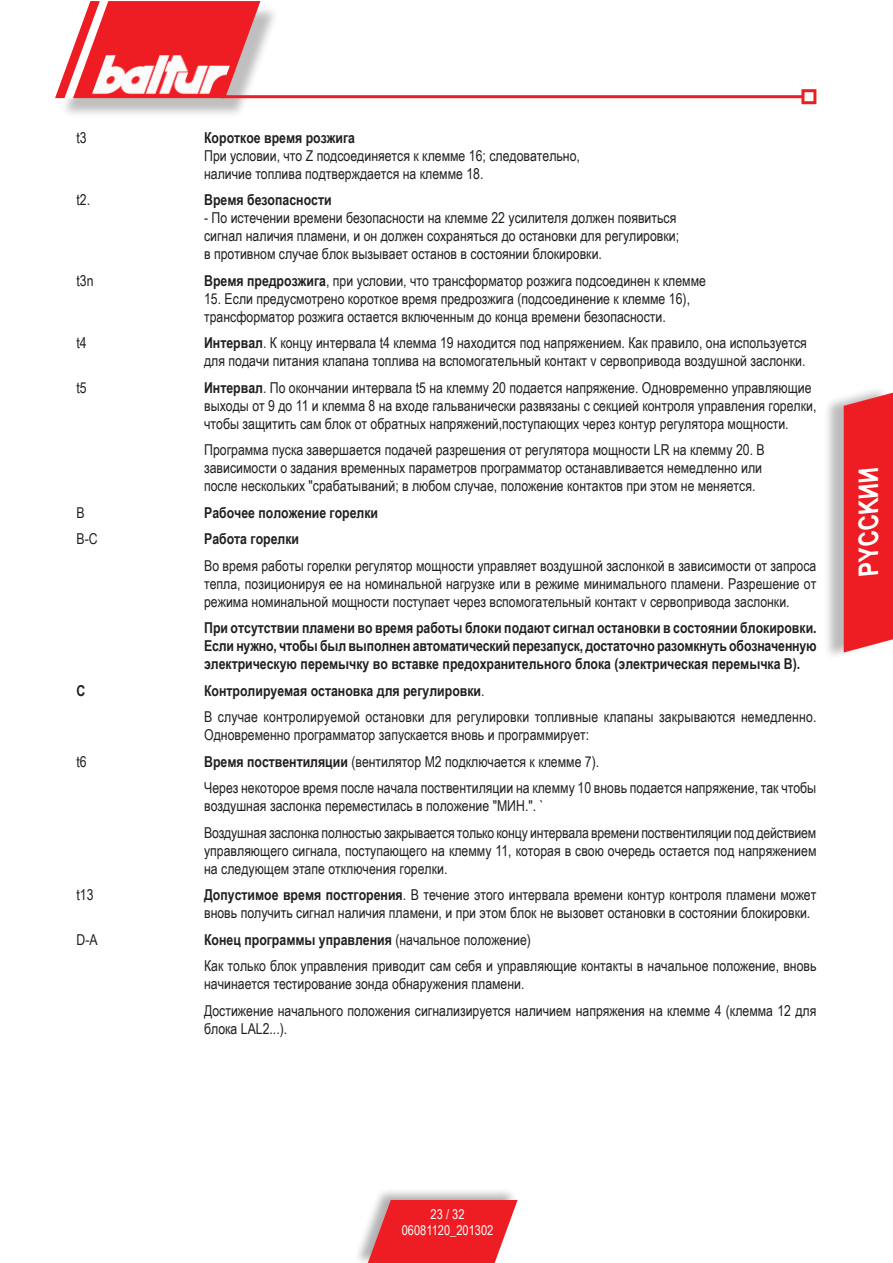
<style>
.page{position:relative;width:893px;height:1263px;background:#fff}
.page>*{position:absolute;margin:0;border:0;box-sizing:border-box;transform-origin:0 0}
.t1{font:italic 700 27px "Arial Narrow";color:#fff}
.t2{font:15px/18px "Arial Narrow";color:#231f20}
.t3{font:700 15px/18px "Arial Narrow";color:#231f20;text-align:justify}
.t4{font:13.5px/16.5px "Arial Narrow";color:#fff;text-align:center}
.s1{font-weight:700}
</style>
<div class="page">
<div style="left:353px;top:1187px;width:164px;height:76px;background:#231f20;opacity:.35"></div>
<svg style="left:368px;top:1200px;width:150px;height:63px;background:#ec3c41"></svg>
<div style="left:60px;top:5px;width:220px;height:113px;background:#231f20;opacity:.29"></div>
<hr style="left:221px;top:95px;width:582px;height:3px;background:#ee1d23">
<div style="left:801px;top:89px;width:15px;height:15px;border:3px solid #ee1d23"></div>
<svg style="left:55px;top:1px;width:205px;height:98px"></svg>
<div style="left:823px;top:385px;width:65px;height:275px;background:#231f20;opacity:.3"></div>
<div style="left:844px;top:393px;width:49px;height:259px;background:#ee1d23"></div>
<p class="t2" style="left:77px;top:128px;width:12px">t3</p>
<p class="t3" style="left:204px;top:128px;width:153px">Короткое время розжига</p>
<p class="t2" style="left:204px;top:146px;width:377px">При условии, что Z подсоединяется к клемме 16; следовательно, наличие топлива подтверждается на клемме 18.</p>
<p class="t2" style="left:77px;top:190px;width:15px">t2.</p>
<p class="t3" style="left:204px;top:190px;width:129px">Время безопасности</p>
<p class="t2" style="left:204px;top:208px;width:476px">- По истечении времени безопасности на клемме 22 усилителя должен появиться сигнал наличия пламени, и он должен сохраняться до остановки для регулировки; в противном случае блок вызывает останов в состоянии блокировки.</p>
<p class="t2" style="left:77px;top:271px;width:19px">t3n</p>
<p class="t2" style="left:204px;top:271px;width:503px"><span class="s1">Время предрозжига</span>, при условии, что трансформатор розжига подсоединен к клемме</p>
<p class="t2" style="left:204px;top:289px;width:487px">15. Если предусмотрено короткое время предрозжига (подсоединение к клемме 16), трансформатор розжига остается включенным до конца времени безопасности.</p>
<p class="t2" style="left:77px;top:333px;width:12px">t4</p>
<p class="t2" style="left:204px;top:333px;width:604px"><span class="s1">Интервал</span>. К концу интервала t4 клемма 19 находится под напряжением. Как правило, она используется для подачи питания клапана топлива на вспомогательный контакт v сервопривода воздушной заслонки.</p>
<p class="t2" style="left:77px;top:378px;width:12px">t5</p>
<p class="t2" style="left:204px;top:378px;width:614px"><span class="s1">Интервал</span>. По окончании интервала t5 на клемму 20 подается напряжение. Одновременно управляющие выходы от 9 до 11 и клемма 8 на входе гальванически развязаны с секцией контроля управления горелки, чтобы защитить сам блок от обратных напряжений,поступающих через контур регулятора мощности.</p>
<p class="t2" style="left:204px;top:440px;width:562px">Программа пуска завершается подачей разрешения от регулятора мощности LR на клемму 20. В зависимости о задания временных параметров программатор останавливается немедленно или после нескольких "срабатываний; в любом случае, положение контактов при этом не меняется.</p>
<p class="t2" style="left:77px;top:503px;width:10px">B</p>
<p class="t3" style="left:204px;top:503px;width:176px">Рабочее положение горелки</p>
<p class="t2" style="left:77px;top:529px;width:23px">B-C</p>
<p class="t3" style="left:204px;top:529px;width:96px">Работа горелки</p>
<p class="t2" style="left:204px;top:556px;width:614px;text-align:justify">Во время работы горелки регулятор мощности управляет воздушной заслонкой в зависимости от запроса тепла, позиционируя ее на номинальной нагрузке или в режиме минимального пламени. Разрешение от режима номинальной мощности поступает через вспомогательный контакт v сервопривода заслонки.</p>
<p class="t3" style="left:204px;top:618px;width:614px">При отсутствии пламени во время работы блоки подают сигнал остановки в состоянии блокировки.<br>Если нужно, чтобы был выполнен автоматический перезапуск, достаточно разомкнуть обозначенную электрическую перемычку во вставке предохранительного блока (электрическая перемычка B).</p>
<p class="t3" style="left:77px;top:681px;width:10px">C</p>
<p class="t2" style="left:204px;top:677px;width:614px;line-height:26.5px"><span class="s1">Контролируемая остановка для регулировки</span>.<br>В случае контролируемой остановки для регулировки топливные клапаны закрываются немедленно.</p>
<p class="t2" style="left:204px;top:725px;width:387px">Одновременно программатор запускается вновь и программирует:</p>
<p class="t2" style="left:77px;top:752px;width:12px">t6</p>
<p class="t2" style="left:204px;top:748px;width:614px;line-height:26.5px"><span class="s1">Время поствентиляции</span> (вентилятор M2 подключается к клемме 7).<br>Через некоторое время после начала поствентиляции на клемму 10 вновь подается напряжение, так чтобы</p>
<p class="t2" style="left:204px;top:792px;width:614px;line-height:26.5px">воздушная заслонка переместилась в положение "МИН.". `<br>Воздушная заслонка полностью закрывается только концу интервала времени поствентиляции под действием</p>
<p class="t2" style="left:204px;top:841px;width:614px">управляющего сигнала, поступающего на клемму 11, которая в свою очередь остается под напряжением на следующем этапе отключения горелки.</p>
<p class="t2" style="left:77px;top:885px;width:19px">t13</p>
<p class="t2" style="left:204px;top:885px;width:614px"><span class="s1">Допустимое время постгорения</span>. В течение этого интервала времени контур контроля пламени может вновь получить сигнал наличия пламени, и при этом блок не вызовет остановки в состоянии блокировки.</p>
<p class="t2" style="left:77px;top:930px;width:23px">D-A</p>
<p class="t2" style="left:204px;top:926px;width:614px;line-height:26.5px"><span class="s1">Конец программы управления</span> (начальное положение)<br>Как только блок управления приводит сам себя и управляющие контакты в начальное положение, вновь</p>
<p class="t2" style="left:204px;top:970px;width:614px;line-height:26.5px">начинается тестирование зонда обнаружения пламени.<br>Достижение начального положения сигнализируется наличием напряжения на клемме 4 (клемма 12 для</p>
<p class="t2" style="left:204px;top:1019px;width:85px">блока LAL2...).</p>
<h1 class="t1" style="left:848px;top:575px;width:121px;rotate:-90deg">PYCCKИИ</h1>
<p class="t4" style="left:402px;top:1205px;width:93px">23 / 32<br>06081120_201302</p>
</div>
